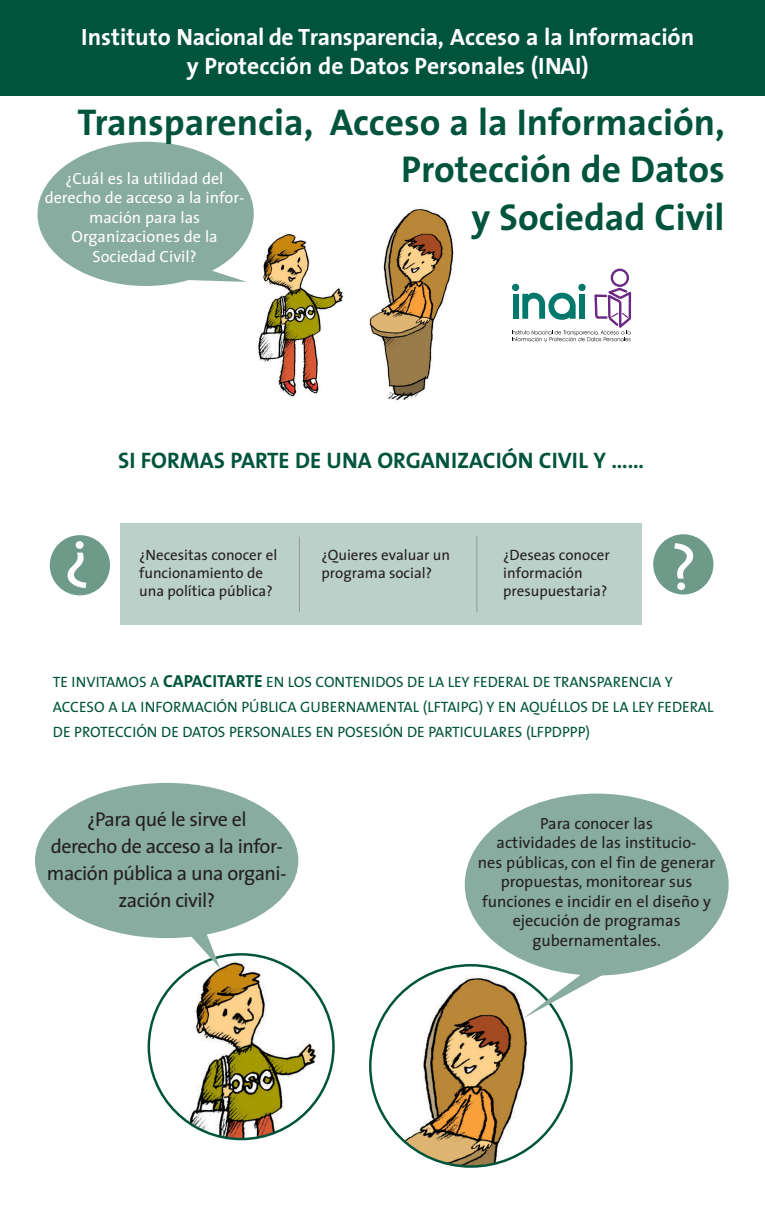
<style>
.page{position:relative;width:765px;height:1205px;background:#fff}
.page>*{position:absolute;margin:0;border:0;box-sizing:border-box;transform-origin:0 0}
.t1{font:65px "The Sans";color:#fff}
.t2{font:700 37.5px/47.5px "The Sans";color:#00543c;text-align:right}
.t3{font:700 23.75px/28.5px "The Sans";color:#fff;text-align:center}
.t4{font:700 22.5px "The Sans";color:#00543c}
.t5{font:20px/27px "The Sans";letter-spacing:-.025em;color:#231f20;text-align:center}
.t6{font:16.25px/19.5px "The Sans";color:#231f20;text-align:center}
.t7{font:16.25px/19.5px "The Sans";color:#fff;text-align:center}
.t8{font:15px/25px "The Sans";color:#00543c}
.t9{font:15px/18px "The Sans";color:#231f20}
.s1{font-family:"The Sans Bold Caps";font-size:17.5px}
</style>
<div class="page">
<div style="left:0;top:0;width:765px;height:95px;background:#00543c"></div>
<svg style="left:369px;top:964px;width:204px;height:204px"></svg>
<div style="left:465px;top:793px;width:264px;height:182px;background:#88ac9f;border-radius:50%"></div>
<div style="left:120px;top:523px;width:522px;height:101px;background:#bbd0c8"></div>
<div style="left:50px;top:535px;width:60px;height:60px;background:#6e9a8a;border-radius:50%"></div>
<div style="left:653px;top:534px;width:60px;height:60px;background:#6e9a8a;border-radius:50%"></div>
<hr style="left:299px;top:537px;width:1px;height:75px;background:#939598">
<hr style="left:477px;top:535px;width:1px;height:77px;background:#939598">
<div style="left:35px;top:783px;width:263px;height:155px;background:#88ac9f;border-radius:50%"></div>
<svg style="left:523px;top:972px;width:85px;height:46px"></svg>
<svg style="left:148px;top:924px;width:187px;height:216px"></svg>
<div style="left:38px;top:142px;width:216px;height:144px;background:#88ac9f;border-radius:50%"></div>
<svg style="left:185px;top:267px;width:62px;height:15px"></svg>
<img style="left:368px;top:208px;width:86px;height:193px">
<img style="left:258px;top:234px;width:86px;height:163px">
<svg style="left:512px;top:269px;width:119px;height:73px"></svg>
<h3 class="t3" style="left:81px;top:23px;width:615px">Instituto Nacional de Transparencia, Acceso a la Información y Protección de Datos Personales (INAI)</h3>
<h2 class="t2" style="left:78px;top:97px;width:649px">Transparencia, Acceso a la Información,<br>Protección de Datos<br>y Sociedad Civil</h2>
<p class="t7" style="left:45px;top:168px;width:201px">¿Cuál es la utilidad del derecho de acceso a la infor&shy;mación para las<br>Organizaciones de la<br>Sociedad Civil?</p>
<h3 class="t4" style="left:118px;top:441px;width:527px">SI FORMAS PARTE DE UNA ORGANIZACIÓN CIVIL Y ……</h3>
<h1 class="t1" style="left:64px;top:498px;width:29px">¿</h1>
<h1 class="t1" style="left:670px;top:513px;width:29px">?</h1>
<p class="t9" style="left:139px;top:546px;width:140px">¿Necesitas conocer el funcionamiento de una política pública?</p>
<p class="t9" style="left:321px;top:546px;width:130px">¿Quieres evaluar un programa social?</p>
<p class="t9" style="left:503px;top:546px;width:108px">¿Deseas conocer información presupuestaria?</p>
<p class="t8" style="left:53px;top:668px;width:662px">TE INVITAMOS A <span class="s1">CAPACITARTE</span> EN LOS CONTENIDOS DE LA LEY FEDERAL DE TRANSPARENCIA Y<br>ACCESO A LA INFORMACIÓN PÚBLICA GUBERNAMENTAL (LFTAIPG) Y EN AQUÉLLOS DE LA LEY FEDERAL<br>DE PROTECCIÓN DE DATOS PERSONALES EN POSESIÓN DE PARTICULARES (LFPDPPP)</p>
<h3 class="t5" style="left:47px;top:805px;width:241px">¿Para qué le sirve el<br>derecho de acceso a la infor&shy;mación pública a una organi&shy;zación civil?</h3>
<p class="t6" style="left:478px;top:813px;width:239px">Para conocer las<br>actividades de las institucio-<br>nes públicas, con el fin de generar propuestas, monitorear sus funciones e incidir en el diseño y ejecución de programas gubernamentales.</p>
</div>
